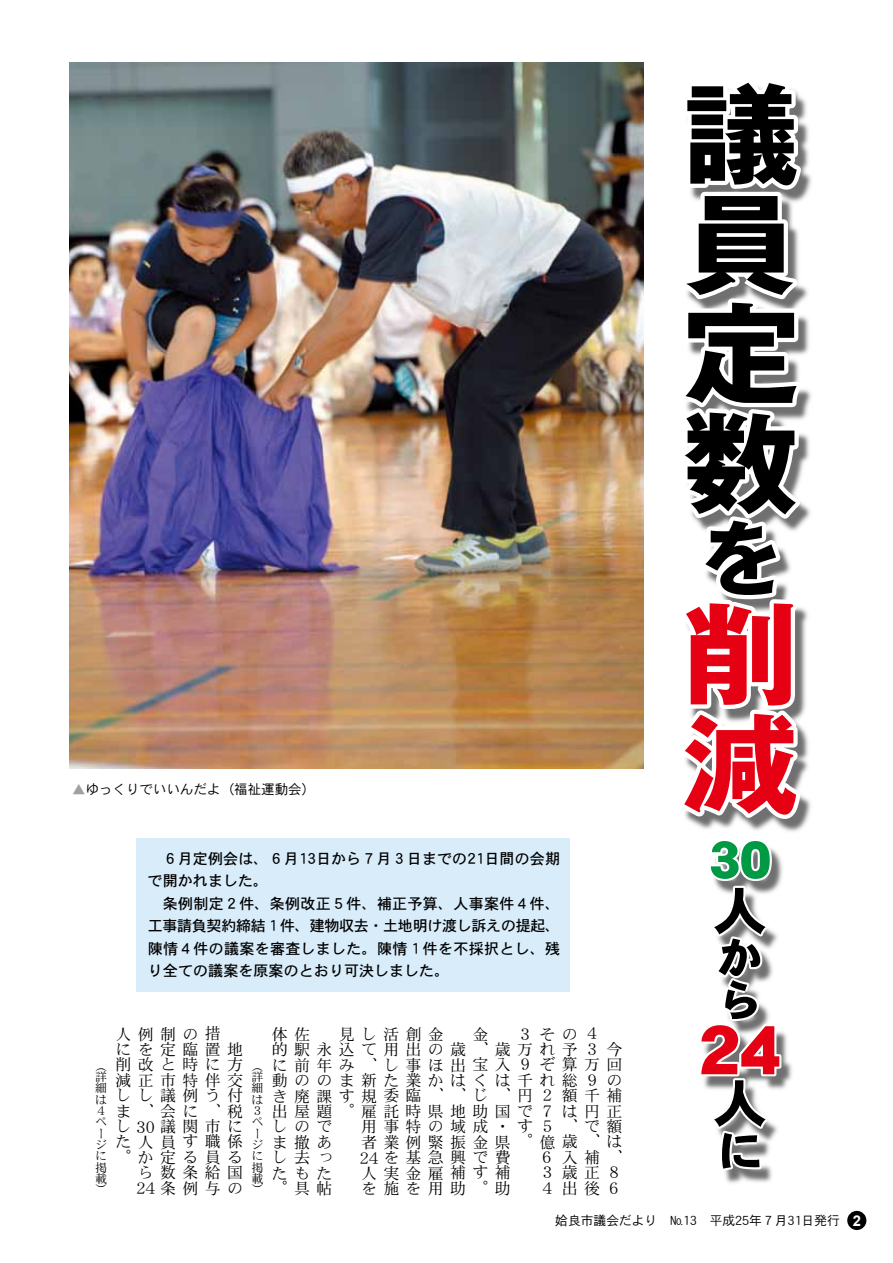
<style>
.page{position:relative;width:893px;height:1263px;background:#fff}
.page>*{position:absolute;margin:0;border:0;box-sizing:border-box;transform-origin:0 0}
.t1{font:15.9px/15.5px "DFPHS Mincho CID W3";letter-spacing:.4em;color:#000;text-align:right}
.t2{font:15.15px/22.5px "DFPHS Gothic CID W5";letter-spacing:.005em;color:#000}
.t3{font:13.5px "DFPHS Gothic CID W3";color:#000}
.t4{font:12.75px "DFPHS Gothic CID W3";color:#000}
.t5{font:12px/11.2px "DFPHS Mincho CID W3";color:#000;text-align:justify}
.s1{color:#9fa0a0}
.s2{font-family:"Arial";font-weight:700;font-size:14.85px;color:#fff}
</style>
<div class="page">
<img style="left:696px;top:825px;width:109px;height:358px">
<div style="left:136px;top:838px;width:434px;height:153px;background:#d8ecfa"></div>
<div style="left:847px;top:1211px;width:19px;height:19px;background:#000;border-radius:50%"></div>
<img style="left:70px;top:63px;width:574px;height:705px">
<svg style="left:684px;top:82px;width:128px;height:743px"></svg>
<svg style="left:697px;top:836px;width:87px;height:338px"></svg>
<p class="t3" style="left:72px;top:781px;width:244px"><span class="s1">▲</span>ゆっくりでいいんだよ（福祉運動会）</p>
<p class="t2" style="left:148px;top:847px;width:414px;text-indent:15px">６月定例会は、６月13日から７月３日までの21日間の会期で開かれました。</p>
<p class="t2" style="left:148px;top:892px;width:414px;text-align:justify;text-indent:15px">条例制定２件、条例改正５件、補正予算、人事案件４件、工事請負契約締結１件、建物収去・土地明け渡し訴えの提起、陳情４件の議案を審査しました。陳情１件を不採択とし、残り全ての議案を原案のとおり可決しました。</p>
<p class="t5" style="left:95px;top:1060px;width:13px">（詳細は４ページに掲載）</p>
<p class="t1" style="left:115px;top:1026px;width:107px">人例制の措</p>
<p class="t1" style="left:115px;top:1041px;width:129px">にを定臨置地削改と時に方減正市特伴交しし議例う付ま、会に、税し30議関市にた人員す職係。か定る員るら数条給国<br>24条例与の</p>
<p class="t5" style="left:251px;top:1060px;width:13px">（詳細は３ページに掲載）</p>
<p class="t1" style="left:339px;top:1026px;width:107px">見し活創金</p>
<p class="t1" style="left:473px;top:1026px;width:17px">金</p>
<p class="t1" style="left:272px;top:1026px;width:40px">体佐</p>
<p class="t1" style="left:517px;top:1026px;width:84px">３その４</p>
<p class="t1" style="left:272px;top:1041px;width:352px">的駅永込て用出の歳、歳万れ予３今に前年み、し事ほ出宝入９ぞ算万回動ののま新た業かはくは千れ総９のき廃課す規委臨、、じ、円２額千補出屋題。雇託時県地助国で７は円正用事特の域成・す５、で額<br>者業例緊振金県。億歳、は<br>６入補、<br>３歳正８<br>４出後６</p>
<p class="t1" style="left:272px;top:1119px;width:62px;text-align:justify">しのでま撤あし去ったもた。具帖</p>
<p class="t1" style="left:360px;top:1149px;width:153px;text-align:justify">24を基急興で費人実金雇補す補を施を用助。助</p>
<p class="t4" style="left:555px;top:1214px;width:307px">姶良市議会だより №13 平成25年７月31日発行 <span class="s2">2</span></p>
</div>
